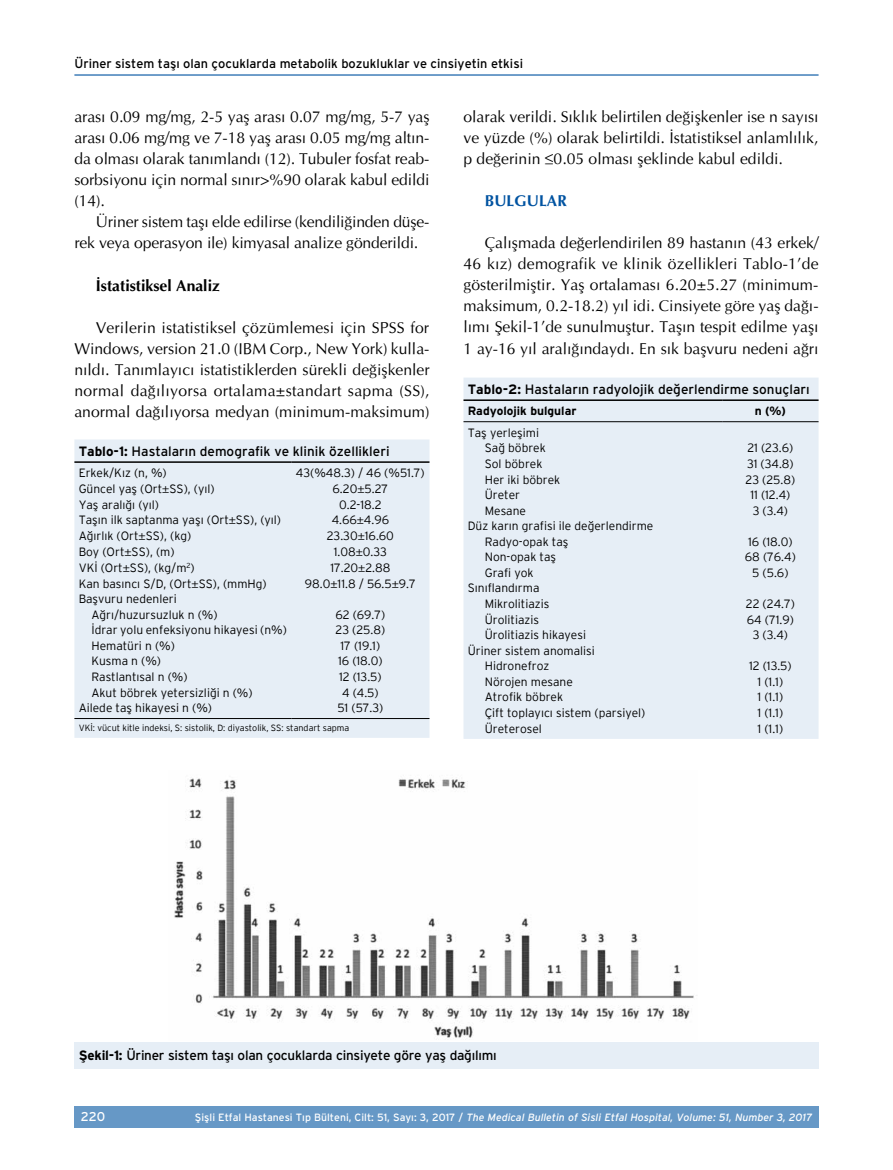
<style>
.page{position:relative;width:893px;height:1170px;background:#fff}
.page>*{position:absolute;margin:0;border:0;box-sizing:border-box;transform-origin:0 0}
.t1{font:15.75px/21px "Optima";color:#000;text-align:justify}
.t2{font:700 15.75px "Optima";color:#000}
.t3{font:700 15.75px "Optima";color:#0053a1}
.t4{font:13.5px "Interstate";color:#000}
.t5{font:13.5px "Interstate";letter-spacing:-.02em;color:#000}
.t6{font:12.75px "Interstate";color:#000}
.t7{font:12.75px "Interstate";color:#fff}
.t8{font:300 12px/15.6px "Interstate";color:#000}
.t9{font:700 12px "Interstate";color:#000}
.t10{font:italic 10.5px "Interstate";color:#fff}
.t11{font:300 9px "Interstate";color:#000}
.s1{font-weight:700}
.s2{font-family:"Myriad Pro";font-weight:400}
.s3{font-style:normal}
</style>
<div class="page">
<div style="left:74px;top:1106px;width:745px;height:21px;background:#6698c6"></div>
<hr style="left:74px;top:74px;width:745px;height:2px;background:#0053a1">
<div style="left:74px;top:439px;width:355px;height:298px;background:#e6eef6"></div>
<hr style="left:74px;top:461px;width:217px;height:2px;background:#000">
<hr style="left:291px;top:461px;width:138px;height:2px;background:#000">
<hr style="left:74px;top:718px;width:217px;height:1px;background:#000">
<hr style="left:291px;top:718px;width:138px;height:1px;background:#000">
<div style="left:463px;top:377px;width:356px;height:361px;background:#e6eef6"></div>
<hr style="left:463px;top:399px;width:259px;height:2px;background:#000">
<hr style="left:722px;top:399px;width:97px;height:2px;background:#000">
<hr style="left:463px;top:421px;width:259px;height:1px;background:#000">
<hr style="left:722px;top:421px;width:97px;height:1px;background:#000">
<div style="left:74px;top:1042px;width:745px;height:26px;background:#e6eef6"></div>
<img style="left:174px;top:778px;width:520px;height:262px">
<p class="t6" style="left:74px;top:57px;width:450px">Üriner sistem taşı olan çocuklarda metabolik bozukluklar ve cinsiyetin etkisi</p>
<p class="t1" style="left:74px;top:107px;width:357px">arası 0.09 mg/mg, 2-5 yaş arası 0.07 mg/mg, 5-7 yaş arası 0.06 mg/mg ve 7-18 yaş arası 0.05 mg/mg altın&shy;da olması olarak tanımlandı (12). Tubuler fosfat reab&shy;sorbsiyonu için normal sınır&gt;%90 olarak kabul edildi (14).</p>
<p class="t1" style="left:74px;top:212px;width:357px;text-indent:21px">Üriner sistem taşı elde edilirse (kendiliğinden düşe&shy;rek veya operasyon ile) kimyasal analize gönderildi.</p>
<p class="t2" style="left:96px;top:275px;width:126px">İstatistiksel Analiz</p>
<p class="t1" style="left:74px;top:317px;width:357px;text-indent:21px">Verilerin istatistiksel çözümlemesi için SPSS for Windows, version 21.0 (IBM Corp., New York) kulla&shy;nıldı. Tanımlayıcı istatistiklerden sürekli değişkenler normal dağılıyorsa ortalama±standart sapma (SS), anormal dağılıyorsa medyan (minimum-maksimum)</p>
<p class="t4" style="left:79px;top:443px;width:312px"><span class="s1">Tablo-1:</span> Hastaların demografik ve klinik özellikleri</p>
<p class="t8" style="left:79px;top:465px;width:90px">Erkek/Kız (n, %)</p>
<p class="t8" style="left:296px;top:465px;width:130px">43(%48.3) / 46 (%51.7)</p>
<p class="t8" style="left:79px;top:481px;width:137px">Güncel yaş (Ort<span class="s2">±</span>SS), (yıl)</p>
<p class="t8" style="left:333px;top:481px;width:57px">6.20<span class="s2">±</span>5.27</p>
<p class="t8" style="left:79px;top:496px;width:82px">Yaş aralığı (yıl)</p>
<p class="t8" style="left:339px;top:496px;width:44px">0.2-18.2</p>
<p class="t8" style="left:79px;top:512px;width:204px">Taşın ilk saptanma yaşı (Ort<span class="s2">±</span>SS), (yıl)</p>
<p class="t8" style="left:332px;top:512px;width:59px">4.66<span class="s2">±</span>4.96</p>
<p class="t8" style="left:79px;top:528px;width:114px">Ağırlık (Ort<span class="s2">±</span>SS), (kg)</p>
<p class="t8" style="left:327px;top:528px;width:69px">23.30<span class="s2">±</span>16.60</p>
<p class="t8" style="left:79px;top:543px;width:97px">Boy (Ort<span class="s2">±</span>SS), (m)</p>
<p class="t8" style="left:334px;top:543px;width:55px">1.08<span class="s2">±</span>0.33</p>
<p class="t8" style="left:79px;top:559px;width:118px">VKİ (Ort<span class="s2">±</span>SS), (kg/m<sup>2</sup>)</p>
<p class="t8" style="left:330px;top:559px;width:61px">17.20<span class="s2">±</span>2.88</p>
<p class="t8" style="left:79px;top:575px;width:190px">Kan basıncı S/D, (Ort<span class="s2">±</span>SS), (mmHg)</p>
<p class="t8" style="left:305px;top:575px;width:112px">98.0<span class="s2">±</span>11.8 / 56.5<span class="s2">±</span>9.7</p>
<p class="t8" style="left:91px;top:591px;width:128px;text-indent:-13px">Başvuru nedenleri<br>Ağrı/huzursuzluk n (%)</p>
<p class="t8" style="left:335px;top:606px;width:51px">62 (69.7)</p>
<p class="t8" style="left:91px;top:622px;width:197px">İdrar yolu enfeksiyonu hikayesi (n%)</p>
<p class="t8" style="left:336px;top:622px;width:51px">23 (25.8)</p>
<p class="t8" style="left:91px;top:637px;width:85px">Hematüri n (%)</p>
<p class="t8" style="left:341px;top:637px;width:41px">17 (19.1)</p>
<p class="t8" style="left:91px;top:653px;width:71px">Kusma n (%)</p>
<p class="t8" style="left:338px;top:653px;width:46px">16 (18.0)</p>
<p class="t8" style="left:91px;top:668px;width:98px">Rastlantısal n (%)</p>
<p class="t8" style="left:339px;top:668px;width:44px">12 (13.5)</p>
<p class="t8" style="left:91px;top:684px;width:163px">Akut böbrek yetersizliği n (%)</p>
<p class="t8" style="left:342px;top:684px;width:38px">4 (4.5)</p>
<p class="t8" style="left:79px;top:700px;width:135px">Ailede taş hikayesi n (%)</p>
<p class="t8" style="left:337px;top:700px;width:48px">51 (57.3)</p>
<p class="t11" style="left:79px;top:723px;width:272px">VKİ: vücut kitle indeksi, S: sistolik, D: diyastolik, SS: standart sapma</p>
<p class="t1" style="left:463px;top:107px;width:357px">olarak verildi. Sıklık belirtilen değişkenler ise n sayısı ve yüzde (%) olarak belirtildi. İstatistiksel anlamlılık, p değerinin ≤0.05 olması şeklinde kabul edildi.</p>
<p class="t3" style="left:485px;top:191px;width:84px">BULGULAR</p>
<p class="t1" style="left:463px;top:233px;width:357px;text-indent:21px">Çalışmada değerlendirilen 89 hastanın (43 erkek/ 46 kız) demografik ve klinik özellikleri Tablo-1’de gösterilmiştir. Yaş ortalaması 6.20±5.27 (minimum&shy;maksimum, 0.2-18.2) yıl idi. Cinsiyete göre yaş dağı&shy;lımı Şekil-1’de sunulmuştur. Taşın tespit edilme yaşı 1 ay-16 yıl aralığındaydı. En sık başvuru nedeni ağrı</p>
<p class="t4" style="left:468px;top:381px;width:343px"><span class="s1">Tablo-2:</span> Hastaların radyolojik değerlendirme sonuçları</p>
<p class="t9" style="left:468px;top:404px;width:110px">Radyolojik bulgular</p>
<p class="t9" style="left:755px;top:404px;width:33px">n (%)</p>
<p class="t8" style="left:485px;top:424px;width:63px;text-indent:-17px">Taş yerleşimi<br>Sağ böbrek</p>
<p class="t8" style="left:747px;top:440px;width:47px">21 (23.6)</p>
<p class="t8" style="left:485px;top:455px;width:59px">Sol böbrek</p>
<p class="t8" style="left:747px;top:455px;width:48px">31 (34.8)</p>
<p class="t8" style="left:485px;top:471px;width:77px">Her iki böbrek</p>
<p class="t8" style="left:745px;top:471px;width:51px">23 (25.8)</p>
<p class="t8" style="left:485px;top:487px;width:37px">Üreter</p>
<p class="t8" style="left:750px;top:487px;width:41px">11 (12.4)</p>
<p class="t8" style="left:485px;top:502px;width:43px">Mesane</p>
<p class="t8" style="left:753px;top:502px;width:37px">3 (3.4)</p>
<p class="t8" style="left:485px;top:518px;width:170px;text-indent:-17px">Düz karın grafisi ile değerlendirme<br>Radyo-opak taş</p>
<p class="t8" style="left:748px;top:533px;width:46px">16 (18.0)</p>
<p class="t8" style="left:485px;top:549px;width:73px">Non-opak taş</p>
<p class="t8" style="left:745px;top:549px;width:52px">68 (76.4)</p>
<p class="t8" style="left:485px;top:564px;width:50px">Grafi yok</p>
<p class="t8" style="left:752px;top:564px;width:38px">5 (5.6)</p>
<p class="t8" style="left:485px;top:580px;width:66px;text-indent:-17px">Sınıflandırma<br>Mikrolitiazis</p>
<p class="t8" style="left:746px;top:595px;width:51px">22 (24.7)</p>
<p class="t8" style="left:485px;top:611px;width:56px">Ürolitiazis</p>
<p class="t8" style="left:747px;top:611px;width:49px">64 (71.9)</p>
<p class="t8" style="left:485px;top:627px;width:103px">Ürolitiazis hikayesi</p>
<p class="t8" style="left:753px;top:627px;width:37px">3 (3.4)</p>
<p class="t8" style="left:485px;top:642px;width:112px;text-indent:-17px">Üriner sistem anomalisi<br>Hidronefroz</p>
<p class="t8" style="left:749px;top:658px;width:44px">12 (13.5)</p>
<p class="t8" style="left:485px;top:673px;width:90px">Nörojen mesane</p>
<p class="t8" style="left:758px;top:673px;width:27px">1 (1.1)</p>
<p class="t8" style="left:485px;top:689px;width:80px">Atrofik böbrek</p>
<p class="t8" style="left:758px;top:689px;width:27px">1 (1.1)</p>
<p class="t8" style="left:485px;top:704px;width:162px">Çift toplayıcı sistem (parsiyel)</p>
<p class="t8" style="left:758px;top:704px;width:27px">1 (1.1)</p>
<p class="t8" style="left:485px;top:720px;width:59px">Üreterosel</p>
<p class="t8" style="left:758px;top:720px;width:27px">1 (1.1)</p>
<p class="t5" style="left:79px;top:1047px;width:419px"><span class="s1">Şekil-1:</span> Üriner sistem taşı olan çocuklarda cinsiyete göre yaş dağılımı</p>
<p class="t7" style="left:81px;top:1108px;width:26px">220</p>
<p class="t10" style="left:195px;top:1110px;width:619px"><span class="s3">Şişli Etfal Hastanesi T›p Bülteni, Cilt: 51, Say›: 3, 2017 /</span> The Medical Bulletin of Sisli Etfal Hospital, Volume: 51, Number 3, 2017</p>
</div>
